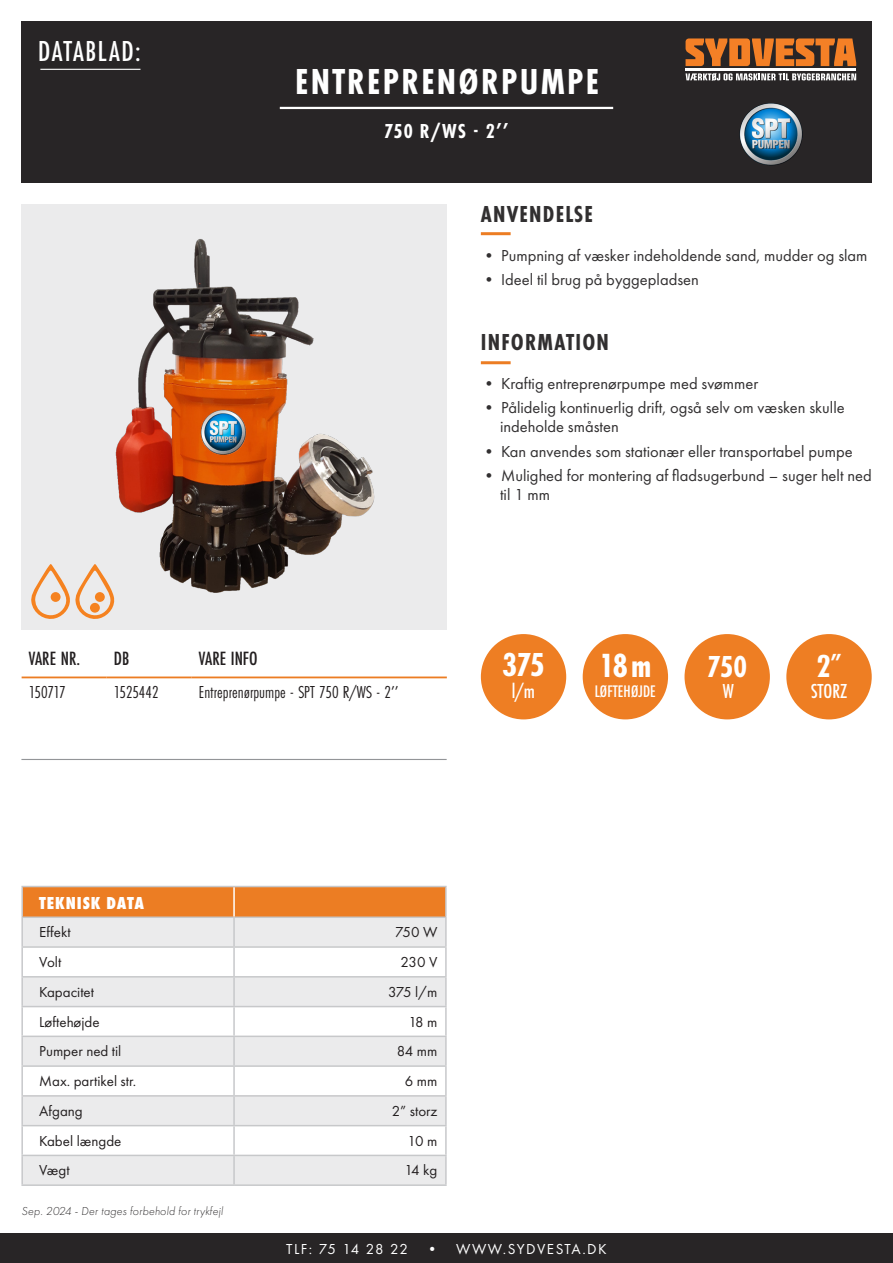
<style>
.page{position:relative;width:893px;height:1263px;background:#fff}
.page>*{position:absolute;margin:0;border:0;box-sizing:border-box;transform-origin:0 0}
.t1{font:700 37.5px "Futura PT Cond";letter-spacing:.06em;color:#fff}
.t2{font:700 34.8px "Futura PT Cond";color:#fff}
.t3{font:700 34.5px "Futura PT Cond";color:#fff}
.t4{font:700 31.5px "Futura PT Cond";color:#fff}
.t5{font:500 30px "Futura PT Cond";letter-spacing:.05em;color:#fff}
.t6{font:700 24px "Futura PT Cond";letter-spacing:.05em;color:#312f30}
.t7{font:700 24px "Futura PT Cond";color:#fff}
.t8{font:700 21px "Futura PT Cond";color:#fff}
.t9{font:500 21px "Futura PT Cond";color:#fff}
.t10{font:500 19.95px "Futura PT Cond";color:#231f20}
.t11{font:18px "Futura PT Cond";color:#231f20}
.t12{font:800 18px "Futura PT Cond";letter-spacing:.05em;color:#fff}
.t13{font:500 17.4px "Futura PT Cond";color:#fff}
.t14{font:16.5px/19.5px "Futura PT";color:#312f30}
.t15{font:15px "Futura PT";color:#231f20}
.t16{font:15px "Futura PT";letter-spacing:.1em;color:#fff}
.t17{font:italic 300 12px "Futura PT";letter-spacing:.015em;color:#312f30}
.s1{font-size:33px}
</style>
<div class="page">
<img style="left:22px;top:204px;width:425px;height:426px">
<hr style="left:22px;top:676px;width:85px;height:2px;background:#ec7d23">
<hr style="left:107px;top:676px;width:85px;height:2px;background:#ec7d23">
<hr style="left:192px;top:676px;width:255px;height:2px;background:#ec7d23">
<div style="left:21px;top:21px;width:851px;height:162px;background:#282526"></div>
<div style="left:0;top:1233px;width:893px;height:30px;background:#282526"></div>
<hr style="left:481px;top:232px;width:30px;height:3px;background:#ec7d23">
<hr style="left:481px;top:361px;width:30px;height:3px;background:#ec7d23">
<svg style="left:686px;top:38px;width:170px;height:28px"></svg>
<svg style="left:686px;top:73px;width:170px;height:8px"></svg>
<hr style="left:686px;top:69px;width:170px;height:2px;background:#fff">
<hr style="left:21px;top:759px;width:426px;height:1px;background:#939598">
<img style="left:739px;top:103px;width:63px;height:63px">
<hr style="left:40px;top:69px;width:100px;height:1px;background:#fff">
<hr style="left:280px;top:107px;width:333px;height:2px;background:#fff">
<div style="left:583px;top:634px;width:85px;height:85px;background:#ee7e23;border-radius:50%"></div>
<div style="left:481px;top:634px;width:85px;height:85px;background:#ee7e23;border-radius:50%"></div>
<div style="left:684px;top:634px;width:86px;height:85px;background:#ee7e23;border-radius:50%"></div>
<div style="left:786px;top:634px;width:86px;height:85px;background:#ee7e23;border-radius:50%"></div>
<div style="left:23px;top:887px;width:422px;height:29px;background:#ec7d23"></div>
<div style="left:23px;top:918px;width:422px;height:266px;background:#ebebec"></div>
<svg style="left:23px;top:948px;width:422px;height:207px"></svg>
<hr style="left:21px;top:886px;width:213px;height:1px;background:#c7c8ca">
<hr style="left:21px;top:887px;width:2px;height:29px;background:#c7c8ca">
<hr style="left:234px;top:886px;width:213px;height:1px;background:#c7c8ca">
<hr style="left:445px;top:887px;width:2px;height:29px;background:#c7c8ca">
<hr style="left:21px;top:977px;width:2px;height:29px;background:#c7c8ca">
<hr style="left:233px;top:977px;width:2px;height:29px;background:#c7c8ca">
<hr style="left:445px;top:977px;width:2px;height:29px;background:#c7c8ca">
<hr style="left:21px;top:1006px;width:213px;height:1px;background:#c7c8ca">
<hr style="left:21px;top:1007px;width:2px;height:28px;background:#c7c8ca">
<hr style="left:234px;top:1006px;width:213px;height:1px;background:#c7c8ca">
<hr style="left:233px;top:1007px;width:2px;height:28px;background:#c7c8ca">
<hr style="left:445px;top:1007px;width:2px;height:28px;background:#c7c8ca">
<hr style="left:21px;top:1096px;width:2px;height:29px;background:#c7c8ca">
<hr style="left:233px;top:1096px;width:2px;height:29px;background:#c7c8ca">
<hr style="left:445px;top:1096px;width:2px;height:29px;background:#c7c8ca">
<hr style="left:21px;top:1125px;width:213px;height:1px;background:#c7c8ca">
<hr style="left:21px;top:1126px;width:2px;height:29px;background:#c7c8ca">
<hr style="left:234px;top:1125px;width:213px;height:1px;background:#c7c8ca">
<hr style="left:233px;top:1126px;width:2px;height:29px;background:#c7c8ca">
<hr style="left:445px;top:1126px;width:2px;height:29px;background:#c7c8ca">
<hr style="left:21px;top:1155px;width:213px;height:1px;background:#c7c8ca">
<hr style="left:21px;top:1156px;width:2px;height:28px;background:#c7c8ca">
<hr style="left:234px;top:1155px;width:213px;height:1px;background:#c7c8ca">
<hr style="left:233px;top:1156px;width:2px;height:28px;background:#c7c8ca">
<hr style="left:445px;top:1156px;width:2px;height:28px;background:#c7c8ca">
<hr style="left:21px;top:1184px;width:213px;height:2px;background:#c7c8ca">
<hr style="left:234px;top:1184px;width:213px;height:2px;background:#c7c8ca">
<hr style="left:21px;top:916px;width:213px;height:2px;background:#c7c8ca">
<hr style="left:21px;top:918px;width:2px;height:28px;background:#c7c8ca">
<hr style="left:234px;top:916px;width:213px;height:2px;background:#c7c8ca">
<hr style="left:233px;top:918px;width:2px;height:28px;background:#c7c8ca">
<hr style="left:445px;top:918px;width:2px;height:28px;background:#c7c8ca">
<hr style="left:21px;top:946px;width:213px;height:2px;background:#c7c8ca">
<hr style="left:21px;top:948px;width:2px;height:28px;background:#c7c8ca">
<hr style="left:234px;top:946px;width:213px;height:2px;background:#c7c8ca">
<hr style="left:233px;top:948px;width:2px;height:28px;background:#c7c8ca">
<hr style="left:445px;top:948px;width:2px;height:28px;background:#c7c8ca">
<hr style="left:21px;top:976px;width:213px;height:1px;background:#c7c8ca">
<hr style="left:234px;top:976px;width:213px;height:1px;background:#c7c8ca">
<hr style="left:21px;top:1035px;width:213px;height:2px;background:#c7c8ca">
<hr style="left:21px;top:1037px;width:2px;height:28px;background:#c7c8ca">
<hr style="left:234px;top:1035px;width:213px;height:2px;background:#c7c8ca">
<hr style="left:233px;top:1037px;width:2px;height:28px;background:#c7c8ca">
<hr style="left:445px;top:1037px;width:2px;height:28px;background:#c7c8ca">
<hr style="left:21px;top:1065px;width:213px;height:2px;background:#c7c8ca">
<hr style="left:21px;top:1067px;width:2px;height:28px;background:#c7c8ca">
<hr style="left:234px;top:1065px;width:213px;height:2px;background:#c7c8ca">
<hr style="left:233px;top:1067px;width:2px;height:28px;background:#c7c8ca">
<hr style="left:445px;top:1067px;width:2px;height:28px;background:#c7c8ca">
<hr style="left:21px;top:1095px;width:213px;height:1px;background:#c7c8ca">
<hr style="left:234px;top:1095px;width:213px;height:1px;background:#c7c8ca">
<hr style="left:233px;top:887px;width:2px;height:29px;background:#fff">
<svg style="left:31px;top:564px;width:85px;height:57px;background:#edd3be"></svg>
<div style="left:90px;top:603px;width:10px;height:10px;background:#f58220;border-radius:50%"></div>
<div style="left:95px;top:592px;width:10px;height:10px;background:#f58220;border-radius:50%"></div>
<p class="t5" style="left:38px;top:34px;width:104px">DATABLAD:</p>
<p class="t1" style="left:295px;top:60px;width:305px">ENTREPRENØRPUMPE</p>
<p class="t8" style="left:384px;top:119px;width:126px">750 R/WS - 2’’</p>
<p class="t6" style="left:481px;top:200px;width:114px">ANVENDELSE</p>
<p class="t14" style="left:481px;top:245px;width:388px">• Pumpning af væsker indeholdende sand, mudder og slam</p>
<p class="t14" style="left:481px;top:269px;width:219px">• Ideel til brug på byggepladsen</p>
<p class="t6" style="left:481px;top:328px;width:130px">INFORMATION</p>
<p class="t14" style="left:481px;top:373px;width:279px">• Kraftig entreprenørpumpe med svømmer</p>
<p class="t14" style="left:500px;top:397px;width:346px;text-indent:-19px">• Pålidelig kontinuerlig drift, også selv om væsken skulle indeholde småsten</p>
<p class="t14" style="left:481px;top:441px;width:373px">• Kan anvendes som stationær eller transportabel pumpe</p>
<p class="t14" style="left:500px;top:465px;width:373px;text-indent:-19px">• Mulighed for montering af fladsugerbund – suger helt ned til 1 mm</p>
<p class="t10" style="left:29px;top:647px;width:53px">VARE NR.</p>
<p class="t10" style="left:114px;top:647px;width:17px">DB</p>
<p class="t10" style="left:199px;top:647px;width:60px">VARE INFO</p>
<p class="t11" style="left:29px;top:682px;width:38px">150717</p>
<p class="t11" style="left:114px;top:682px;width:46px">1525442</p>
<p class="t11" style="left:199px;top:682px;width:201px">Entreprenørpumpe - SPT 750 R/WS - 2’’</p>
<p class="t3" style="left:502px;top:645px;width:44px">375</p>
<p class="t9" style="left:512px;top:679px;width:25px">l/m</p>
<p class="t2" style="left:599px;top:645px;width:54px">18 m</p>
<p class="t13" style="left:595px;top:681px;width:62px">LØFTEHØJDE</p>
<p class="t4" style="left:707px;top:648px;width:41px">750</p>
<p class="t9" style="left:723px;top:679px;width:13px">W</p>
<p class="t7" style="left:816px;top:649px;width:27px"><span class="s1">2</span>’ ’</p>
<p class="t9" style="left:811px;top:679px;width:38px">STORZ</p>
<p class="t12" style="left:39px;top:892px;width:107px">TEKNISK DATA</p>
<p class="t15" style="left:39px;top:923px;width:33px">Effekt</p>
<p class="t15" style="left:395px;top:923px;width:44px">750 W</p>
<p class="t15" style="left:39px;top:953px;width:24px">Volt</p>
<p class="t15" style="left:401px;top:953px;width:38px">230 V</p>
<p class="t15" style="left:39px;top:983px;width:56px">Kapacitet</p>
<p class="t15" style="left:388px;top:983px;width:51px">375 l/m</p>
<p class="t15" style="left:39px;top:1013px;width:62px">Løftehøjde</p>
<p class="t15" style="left:408px;top:1013px;width:30px">18 m</p>
<p class="t15" style="left:39px;top:1042px;width:84px">Pumper ned til</p>
<p class="t15" style="left:397px;top:1042px;width:42px">84 mm</p>
<p class="t15" style="left:39px;top:1072px;width:99px">Max. partikel str.</p>
<p class="t15" style="left:405px;top:1072px;width:34px">6 mm</p>
<p class="t15" style="left:39px;top:1102px;width:45px">Afgang</p>
<p class="t15" style="left:392px;top:1102px;width:47px">2” storz</p>
<p class="t15" style="left:39px;top:1132px;width:84px">Kabel længde</p>
<p class="t15" style="left:408px;top:1132px;width:31px">10 m</p>
<p class="t15" style="left:39px;top:1161px;width:32px">Vægt</p>
<p class="t15" style="left:404px;top:1161px;width:34px">14 kg</p>
<p class="t17" style="left:22px;top:1204px;width:203px">Sep. 2024 - Der tages forbehold for trykfejl</p>
<p class="t16" style="left:286px;top:1240px;width:322px">TLF: 75 14 28 22 • WWW.SYDVESTA.DK</p>
</div>
